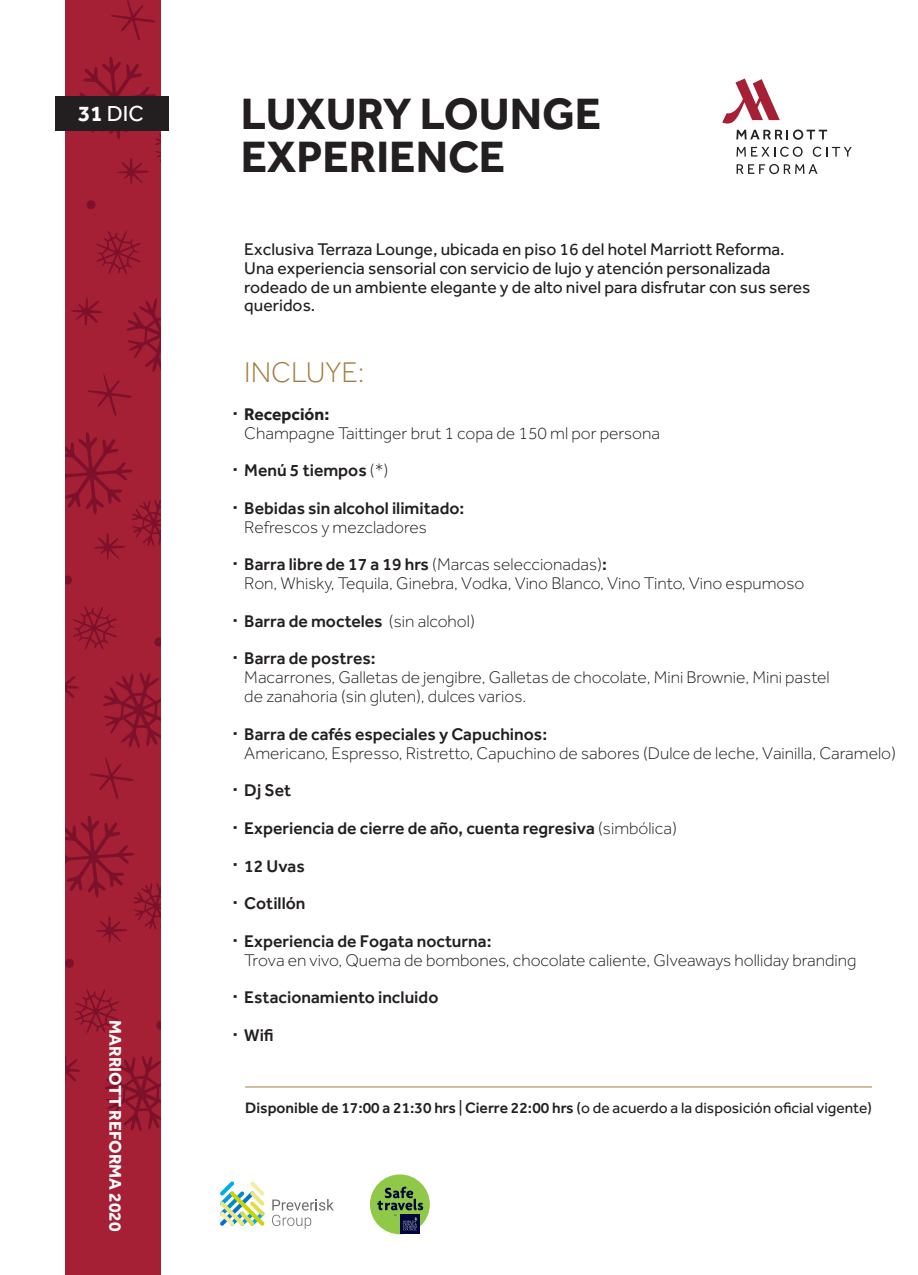
<style>
.page{position:relative;width:918px;height:1275px;background:#fff}
.page>*{position:absolute;margin:0;border:0;box-sizing:border-box;transform-origin:0 0}
.t1{font:700 45.45px/43.3px "Effra";color:#231f20}
.t2{font:300 29.4px "Effra";color:#a27b3f}
.t3{font:22.5px "Effra";color:#fff}
.t4{font:300 17.55px/37.7px "Effra";color:#231f20}
.t5{font:17.55px/18.9px "Effra";color:#231f20}
.t6{font:500 17.55px/37.7px "Effra";color:#231f20}
.t7{font:700 17.55px "Effra";color:#fff}
.t8{font:700 17.55px "Effra";color:#231f20}
.t9{font:15.6px "Effra";color:#231f20}
.s1{font-weight:700}
.s2{font-weight:500}
.s3{font-weight:300}
</style>
<div class="page">
<hr style="left:245px;top:1087px;width:627px;height:1px;background:#a27b3f">
<svg style="left:722px;top:79px;width:105px;height:61px"></svg>
<svg style="left:736px;top:147px;width:67px;height:10px"></svg>
<svg style="left:813px;top:147px;width:39px;height:10px"></svg>
<svg style="left:737px;top:164px;width:81px;height:10px"></svg>
<div style="left:65px;top:0;width:96px;height:1275px;background:#a62035"></div>
<svg style="left:96px;top:231px;width:45px;height:43px"></svg>
<svg style="left:111px;top:0;width:44px;height:41px"></svg>
<svg style="left:73px;top:57px;width:88px;height:127px"></svg>
<div style="left:87px;top:200px;width:9px;height:9px;background:#7d102b;border-radius:50%"></div>
<svg style="left:105px;top:1056px;width:56px;height:75px"></svg>
<svg style="left:75px;top:989px;width:44px;height:44px"></svg>
<svg style="left:90px;top:757px;width:43px;height:42px"></svg>
<svg style="left:65px;top:1056px;width:15px;height:26px"></svg>
<svg style="left:65px;top:815px;width:96px;height:128px"></svg>
<div style="left:65px;top:959px;width:9px;height:9px;background:#7d102b;border-radius:50%"></div>
<svg style="left:156px;top:1021px;width:5px;height:9px"></svg>
<svg style="left:103px;top:673px;width:58px;height:75px"></svg>
<svg style="left:73px;top:606px;width:44px;height:44px"></svg>
<svg style="left:71px;top:298px;width:90px;height:118px"></svg>
<svg style="left:65px;top:676px;width:14px;height:22px"></svg>
<svg style="left:65px;top:432px;width:96px;height:128px"></svg>
<svg style="left:65px;top:576px;width:7px;height:9px"></svg>
<svg style="left:154px;top:638px;width:7px;height:9px"></svg>
<div style="left:370px;top:1174px;width:60px;height:60px;background:#90c848;border-radius:50%"></div>
<svg style="left:400px;top:1230px;width:20px;height:4px"></svg>
<svg style="left:377px;top:1187px;width:46px;height:43px"></svg>
<svg style="left:220px;top:1181px;width:45px;height:45px"></svg>
<svg style="left:272px;top:1199px;width:62px;height:30px"></svg>
<div style="left:55px;top:96px;width:114px;height:34px;background:#231f20"></div>
<p class="t3" style="left:78px;top:101px;width:67px"><span class="s1">31</span> DIC</p>
<p class="t7" style="left:126px;top:1020px;width:213px;rotate:90deg">MARRIOTT REFORMA 2020</p>
<h1 class="t1" style="left:241px;top:91px;width:362px">LUXURY LOUNGE<br>EXPERIENCE</h1>
<p class="t5" style="left:244px;top:239px;width:567px">Exclusiva Terraza Lounge, ubicada en piso 16 del hotel Marriott Reforma.<br>Una experiencia sensorial con servicio de lujo y atención personalizada rodeado de un ambiente elegante y de alto nivel para disfrutar con sus seres queridos.</p>
<h2 class="t2" style="left:244px;top:356px;width:122px">INCLUYE:</h2>
<p class="t8" style="left:233px;top:403px;width:98px">· Recepción:</p>
<p class="t4" style="left:233px;top:414px;width:429px;text-indent:12px">Champagne Taittinger brut 1 copa de 150 ml por persona <span class="s1">·</span> <span class="s2">Menú 5 tiempos</span> (*)<br><span class="s1">·</span> <span class="s2">Bebidas sin alcohol ilimitado:</span></p>
<p class="t4" style="left:233px;top:508px;width:376px;text-indent:12px">Refrescos y mezcladores<br><span class="s1">·</span> <span class="s2">Barra libre de 17 a 19 hrs</span> (Marcas seleccionadas)<span class="s2">:</span></p>
<p class="t4" style="left:233px;top:564px;width:573px;text-indent:12px">Ron, Whisky, Tequila, Ginebra, Vodka, Vino Blanco, Vino Tinto, Vino espumoso <span class="s1">·</span> <span class="s2">Barra de mocteles</span> (sin alcohol)<br><span class="s1">·</span> <span class="s2">Barra de postres:</span></p>
<p class="t4" style="left:244px;top:668px;width:587px;line-height:18.9px">Macarrones, Galletas de jengibre, Galletas de chocolate, Mini Brownie, Mini pastel de zanahoria (sin gluten), dulces varios.</p>
<p class="t4" style="left:244px;top:724px;width:653px;line-height:18.9px;text-indent:-12px"><span class="s1">·</span> <span class="s2">Barra de cafés especiales y Capuchinos:<br></span>Americano, Espresso, Ristretto, Capuchino de sabores (Dulce de leche, Vainilla, Caramelo)</p>
<p class="t6" style="left:233px;top:771px;width:446px"><span class="s1">·</span> Dj Set<br><span class="s1">·</span> Experiencia de cierre de año, cuenta regresiva <span class="s3">(simbólica) </span><span class="s1">·</span> 12 Uvas<br><span class="s1">·</span> Cotillón<br><span class="s1">·</span> Experiencia de Fogata nocturna:</p>
<p class="t4" style="left:233px;top:941px;width:625px;text-indent:12px">Trova en vivo, Quema de bombones, chocolate caliente, GIveaways holliday branding <span class="s1">·</span> <span class="s2">Estacionamiento incluido<br></span><span class="s1">·</span> <span class="s2">Wifi</span></p>
<p class="t9" style="left:245px;top:1099px;width:628px"><span class="s2">Disponible de 17:00 a 21:30 hrs</span> | <span class="s2">Cierre 22:00 hrs</span> (o de acuerdo a la disposición oficial vigente)</p>
</div>
